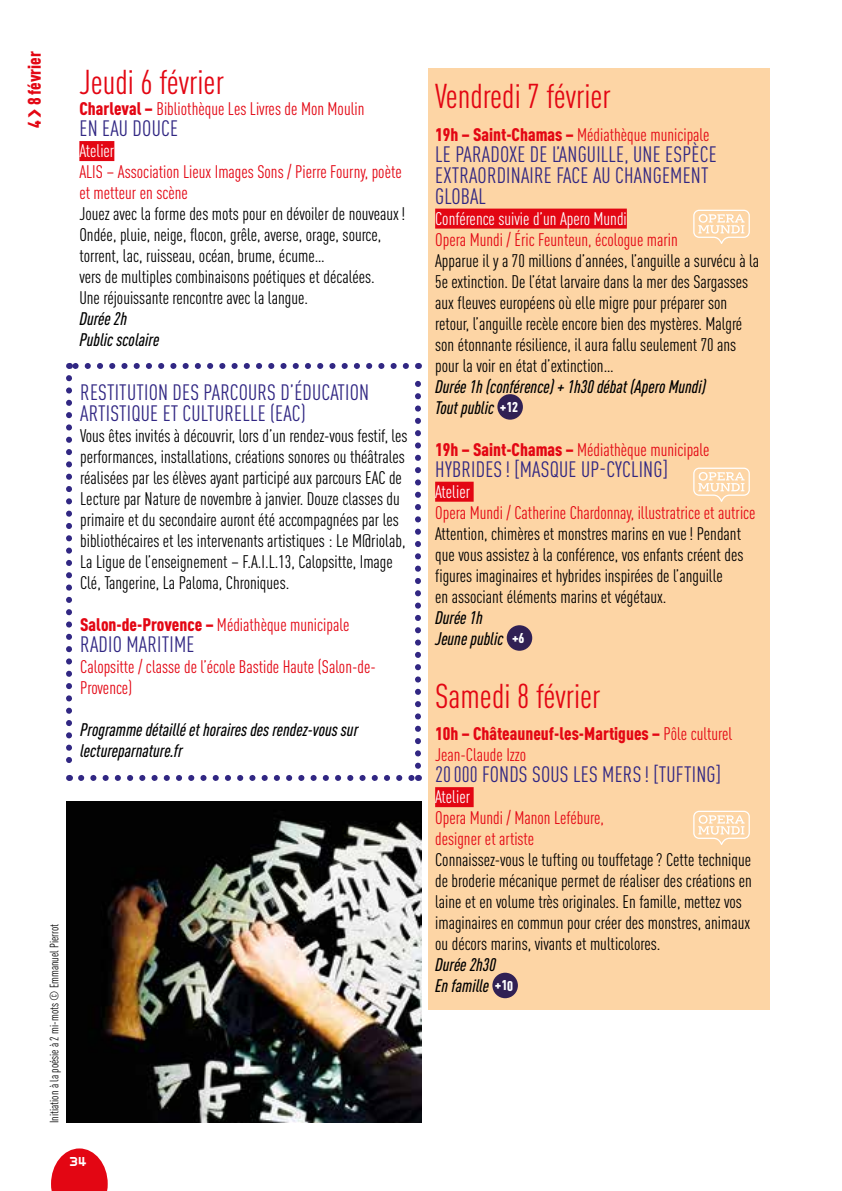
<style>
.page{position:relative;width:842px;height:1191px;background:#fff}
.page>*{position:absolute;margin:0;border:0;box-sizing:border-box;transform-origin:0 0}
.t1{font:condensed 34px "DIN Pro";color:#e30613}
.t2{font:condensed 22px/21px "DIN Pro";letter-spacing:.01em;color:#312783}
.t3{font:condensed 18px/21px "DIN Pro";color:#000}
.t4{font:condensed 18px/21px "DIN Pro";color:#e30613}
.t5{font:italic 500 condensed 18px/21px "DIN Pro";color:#000}
.t6{font:900 condensed 18px/21px "DIN Pro";color:#e30613}
.t7{font:condensed 18px "DIN Pro";color:#fff}
.t8{font:condensed 12px "DIN Pro";color:#000}
.t9{font:700 12px "Victoire";color:#fff}
.s1{font-weight:900}
.s2{font-weight:900;font-style:normal;font-size:14px;color:#fff}
.s3{font-weight:400}
</style>
<div class="page">
<div style="left:428px;top:68px;width:341px;height:592px;background:#fdd5a5"></div>
<div style="left:428px;top:660px;width:341px;height:350px;background:#fdd5a5"></div>
<svg style="left:81px;top:775px;width:331px;height:6px"></svg>
<svg style="left:66px;top:378px;width:6px;height:403px"></svg>
<svg style="left:415px;top:363px;width:6px;height:403px"></svg>
<svg style="left:69px;top:363px;width:337px;height:6px"></svg>
<div style="left:79px;top:141px;width:35px;height:20px;background:#e30613"></div>
<div style="left:435px;top:209px;width:192px;height:20px;background:#e30613"></div>
<div style="left:435px;top:482px;width:39px;height:20px;background:#e30613"></div>
<div style="left:435px;top:787px;width:39px;height:20px;background:#e30613"></div>
<svg style="left:497px;top:394px;width:26px;height:26px"></svg>
<div style="left:507px;top:625px;width:25px;height:26px;background:#302054;border-radius:50%"></div>
<svg style="left:492px;top:972px;width:26px;height:26px"></svg>
<img style="left:66px;top:801px;width:355px;height:322px">
<svg style="left:693px;top:210px;width:57px;height:34px"></svg>
<svg style="left:693px;top:467px;width:57px;height:35px"></svg>
<svg style="left:693px;top:810px;width:57px;height:35px"></svg>
<svg style="left:51px;top:1148px;width:57px;height:43px"></svg>
<p class="t6" style="left:22px;top:128px;width:79px;rotate:-90deg">4 8 février</p>
<h1 class="t1" style="left:79px;top:58px;width:146px">Jeudi 6 février</h1>
<p class="t4" style="left:79px;top:97px;width:287px"><span class="s1">Charleval –</span> Bibliothèque Les Livres de Mon Moulin</p>
<p class="t2" style="left:79px;top:116px;width:100px">EN EAU DOUCE</p>
<p class="t7" style="left:79px;top:138px;width:36px">Atelier</p>
<p class="t4" style="left:79px;top:160px;width:324px">ALIS – Association Lieux Images Sons / Pierre Fourny, poète et metteur en scène</p>
<p class="t3" style="left:79px;top:202px;width:327px">Jouez avec la forme des mots pour en dévoiler de nouveaux!<br>Ondée, pluie, neige, flocon, grêle, averse, orage, source, torrent, lac, ruisseau, océan, brume, écume…<br>vers de multiples combinaisons poétiques et décalées.<br>Une réjouissante rencontre avec la langue.</p>
<p class="t5" style="left:79px;top:307px;width:81px">Durée 2h<br>Public scolaire</p>
<p class="t2" style="left:80px;top:380px;width:290px">RESTITUTION DES PARCOURS D’ÉDUCATION<br>ARTISTIQUE ET CULTURELLE (EAC)</p>
<p class="t3" style="left:80px;top:424px;width:329px">Vous êtes invités à découvrir, lors d’un rendez-vous festif, les performances, installations, créations sonores ou théâtrales réalisées par les élèves ayant participé aux parcours EAC de Lecture par Nature de novembre à janvier. Douze classes du primaire et du secondaire auront été accompagnées par les bibliothécaires et les intervenants artistiques : Le M@riolab, La Ligue de l’enseignement – F.A.I.L.13, Calopsitte, Image Clé, Tangerine, La Paloma, Chroniques.</p>
<p class="t4" style="left:80px;top:613px;width:271px"><span class="s1">Salon-de-Provence –</span> Médiathèque municipale</p>
<p class="t2" style="left:80px;top:632px;width:116px">RADIO MARITIME</p>
<p class="t4" style="left:80px;top:655px;width:297px">Calopsitte / classe de l’école Bastide Haute (Salon-de-<br>Provence)</p>
<p class="t5" style="left:80px;top:717px;width:280px">Programme détaillé et horaires des rendez-vous sur lectureparnature.fr</p>
<p class="t8" style="left:46px;top:1123px;width:200px;rotate:-90deg">Initiation à la poésie à 2 mi-mots © Emmanuel Pierrot</p>
<p class="t9" style="left:70px;top:1152px;width:18px">34</p>
<h1 class="t1" style="left:435px;top:73px;width:177px">Vendredi 7 février</h1>
<p class="t4" style="left:435px;top:123px;width:276px"><span class="s1">19h – Saint-Chamas –</span> Médiathèque municipale</p>
<p class="t2" style="left:435px;top:142px;width:283px">LE PARADOXE DE L’ANGUILLE, UNE ESPÈCE<br>EXTRAORDINAIRE FACE AU CHANGEMENT<br>GLOBAL</p>
<p class="t7" style="left:435px;top:206px;width:193px">Conférence suivie d’un Apero Mundi</p>
<p class="t4" style="left:435px;top:228px;width:244px">Opera Mundi / Éric Feunteun, écologue marin</p>
<p class="t3" style="left:435px;top:249px;width:326px">Apparue il y a 70 millions d’années, l’anguille a survécu à la 5e extinction. De l’état larvaire dans la mer des Sargasses aux fleuves européens où elle migre pour préparer son retour, l’anguille recèle encore bien des mystères. Malgré son étonnante résilience, il aura fallu seulement 70 ans pour la voir en état d’extinction…</p>
<p class="t5" style="left:435px;top:375px;width:272px">Durée 1h (conférence) + 1h30 débat (Apero Mundi)<br>Tout public <span class="s2">+12</span></p>
<p class="t4" style="left:435px;top:438px;width:276px"><span class="s1">19h – Saint-Chamas –</span> Médiathèque municipale</p>
<p class="t2" style="left:435px;top:457px;width:234px">HYBRIDES! [MASQUE UP-CYCLING]</p>
<p class="t7" style="left:435px;top:479px;width:36px">Atelier</p>
<p class="t4" style="left:435px;top:501px;width:322px">Opera Mundi / Catherine Chardonnay, illustratrice et autrice</p>
<p class="t3" style="left:435px;top:522px;width:310px">Attention, chimères et monstres marins en vue! Pendant que vous assistez à la conférence, vos enfants créent des figures imaginaires et hybrides inspirées de l’anguille<br>en associant éléments marins et végétaux.</p>
<p class="t5" style="left:435px;top:606px;width:91px">Durée 1h<br>Jeune public <span class="s2">+6</span></p>
<h1 class="t1" style="left:435px;top:672px;width:167px">Samedi 8 février</h1>
<p class="t6" style="left:435px;top:722px;width:299px">10h – Châteauneuf-les-Martigues – <span class="s3">Pôle culturel<br>Jean-Claude Izzo</span></p>
<p class="t2" style="left:435px;top:762px;width:287px">20000 FONDS SOUS LES MERS! [TUFTING]</p>
<p class="t7" style="left:435px;top:784px;width:36px">Atelier</p>
<p class="t4" style="left:435px;top:806px;width:170px">Opera Mundi / Manon Lefébure, designer et artiste</p>
<p class="t3" style="left:435px;top:848px;width:318px">Connaissez-vous le tufting ou touffetage? Cette technique de broderie mécanique permet de réaliser des créations en laine et en volume très originales. En famille, mettez vos imaginaires en commun pour créer des monstres, animaux ou décors marins, vivants et multicolores.</p>
<p class="t5" style="left:435px;top:953px;width:80px">Durée 2h30<br>En famille <span class="s2">+10</span></p>
</div>
